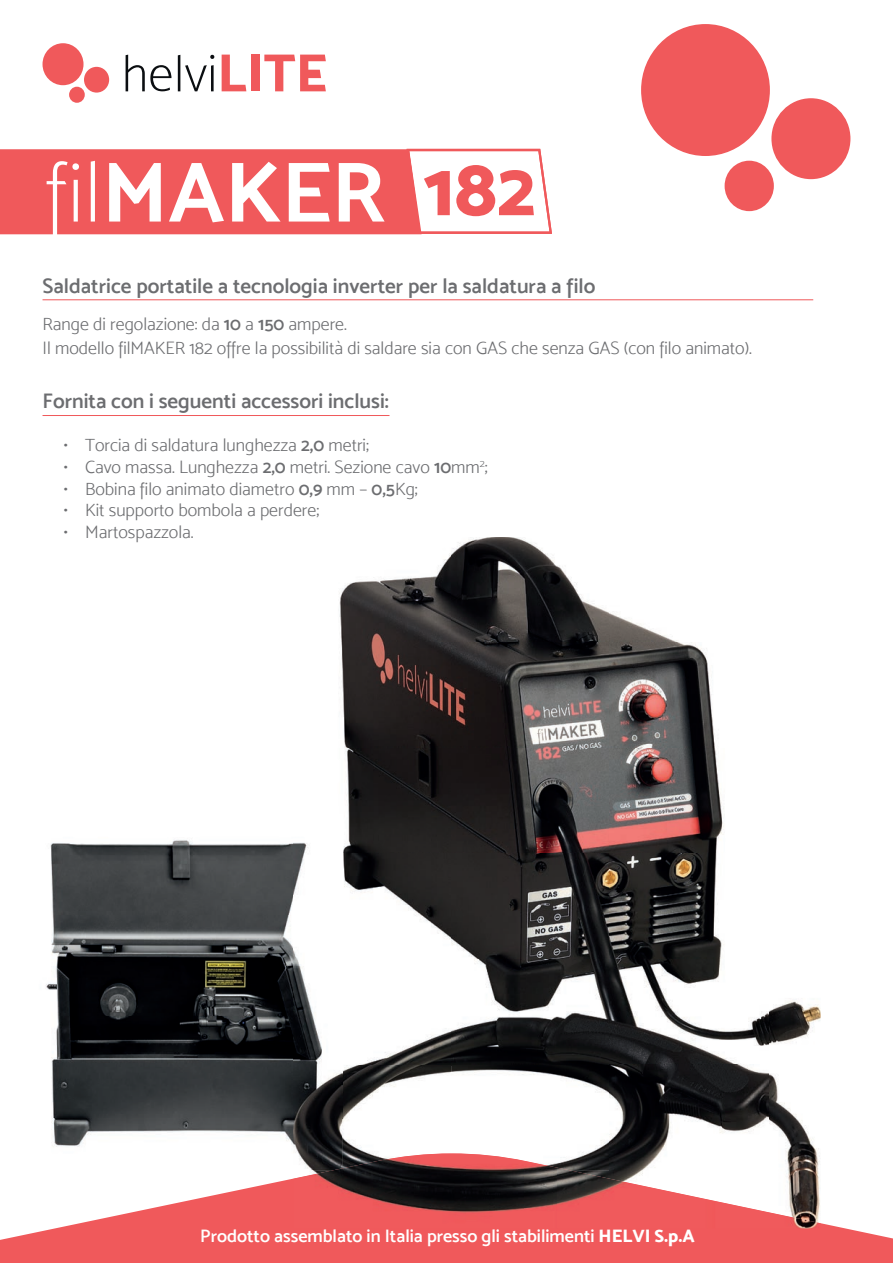
<style>
.page{position:relative;width:893px;height:1263px;background:#fff}
.page>*{position:absolute;margin:0;border:0;box-sizing:border-box;transform-origin:0 0}
.t1{font:78px "Mosk Extra Bold 800";color:#f0595b}
.t2{font:21px "Mosk Semi Bold 600";color:#6c6d70}
.t3{font:18px/24px "Mosk Light 300";color:#6c6d70}
.t4{font:18px "Mosk Semi Bold 600";color:#fff}
.s1{font-family:"Mosk Semi Bold 600"}
.s2{font-family:"Mosk Extra Bold 800"}
</style>
<div class="page">
<img style="left:46px;top:840px;width:276px;height:307px">
<svg style="left:0;top:1178px;width:893px;height:85px;fill:#f0595b"></svg>
<svg style="left:126px;top:55px;width:45px;height:36px"></svg>
<svg style="left:178px;top:55px;width:36px;height:36px"></svg>
<svg style="left:222px;top:55px;width:24px;height:36px"></svg>
<div style="left:251px;top:55px;width:8px;height:36px;background:#f0595b"></div>
<svg style="left:264px;top:55px;width:62px;height:36px"></svg>
<div style="left:84px;top:67px;width:25px;height:26px;background:#f0595b;border-radius:50%"></div>
<div style="left:69px;top:87px;width:16px;height:16px;background:#f0595b;border-radius:50%"></div>
<div style="left:43px;top:43px;width:41px;height:42px;background:#f0595b;border-radius:50%"></div>
<div style="left:771px;top:98px;width:79px;height:81px;background:#f0595b;border-radius:50%"></div>
<div style="left:725px;top:161px;width:49px;height:50px;background:#f0595b;border-radius:50%"></div>
<div style="left:641px;top:24px;width:129px;height:132px;background:#f0595b;border-radius:50%"></div>
<svg style="left:0;top:149px;width:552px;height:85px"></svg>
<hr style="left:43px;top:300px;width:770px;height:1px;background:#f0595b">
<hr style="left:43px;top:415px;width:346px;height:1px;background:#f0595b">
<img style="left:293px;top:537px;width:431px;height:317px">
<img style="left:768px;top:1000px;width:53px;height:201px">
<img style="left:343px;top:854px;width:425px;height:211px">
<img style="left:293px;top:1065px;width:475px;height:102px">
<img style="left:715px;top:1178px;width:53px;height:23px">
<img style="left:293px;top:1153px;width:264px;height:75px">
<img style="left:557px;top:1167px;width:158px;height:61px">
<img style="left:715px;top:1201px;width:106px;height:27px">
<h1 class="t1" style="left:423px;top:140px;width:114px">182</h1>
<p class="t2" style="left:43px;top:274px;width:554px">Saldatrice portatile a tecnologia inverter per la saldatura a filo</p>
<p class="t3" style="left:43px;top:312px;width:711px">Range di regolazione: da <span class="s1">10</span> a <span class="s1">150</span> ampere.<br>Il modello filMAKER 182 offre la possibilità di saldare sia con GAS che senza GAS (con filo animato).</p>
<p class="t2" style="left:43px;top:389px;width:348px">Fornita con i seguenti accessori inclusi:</p>
<p class="t3" style="left:64px;top:433px;width:307px">• Torcia di saldatura lunghezza <span class="s1">2,0</span> metri;</p>
<p class="t3" style="left:64px;top:455px;width:425px">• Cavo massa. Lunghezza <span class="s1">2,0</span> metri. Sezione cavo <span class="s1">10</span>mm<sup>2</sup>;</p>
<p class="t3" style="left:64px;top:476px;width:356px">• Bobina filo animato diametro <span class="s1">0,9</span> mm – <span class="s1">0,5</span>Kg;</p>
<p class="t3" style="left:64px;top:498px;width:257px">• Kit supporto bombola a perdere;</p>
<p class="t3" style="left:64px;top:520px;width:131px">• Martospazzola.</p>
<p class="t4" style="left:200px;top:1225px;width:496px">Prodotto assemblato in Italia presso gli stabilimenti <span class="s2">HELVI S.p.A</span></p>
</div>
